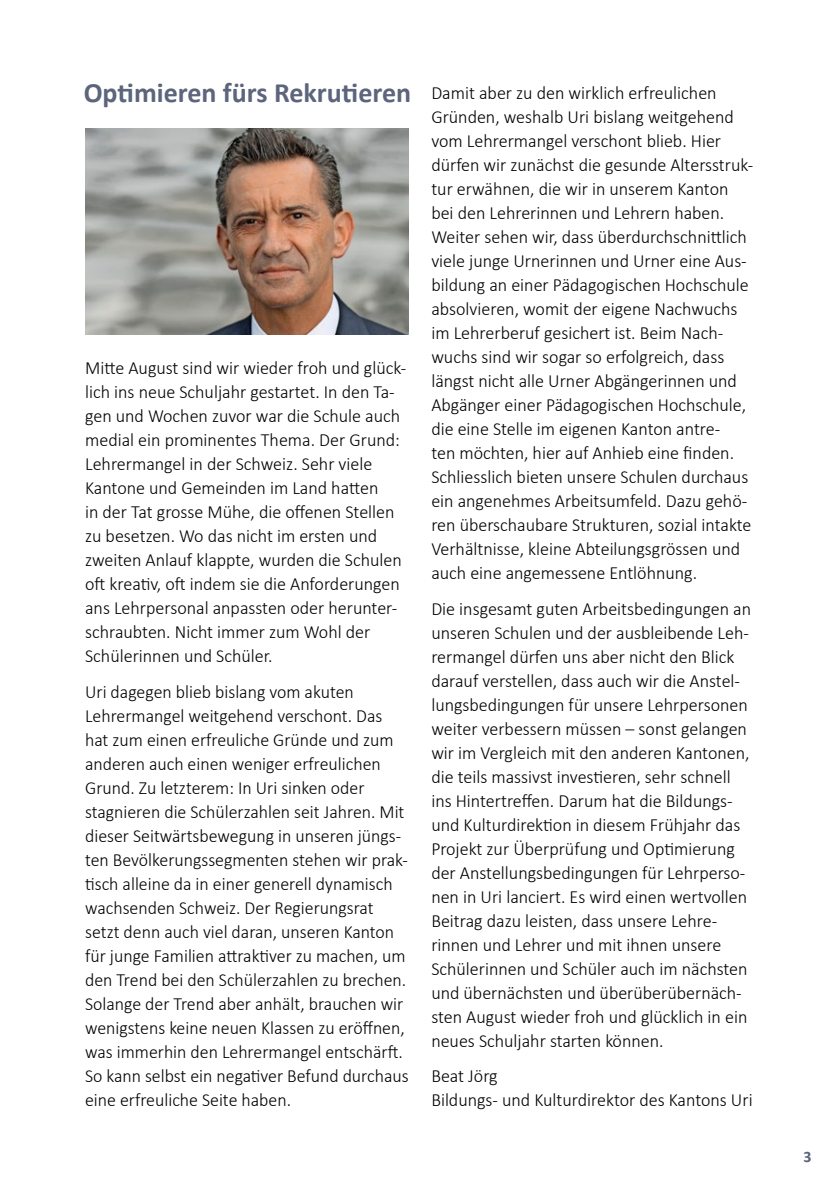
<style>
.page{position:relative;width:840px;height:1191px;background:#fff}
.page>*{position:absolute;margin:0;border:0;box-sizing:border-box;transform-origin:0 0}
.t1{font:700 28px "Calibri";color:#5c657b}
.t2{font:300 18.6px/24px "Calibri";color:#000}
.t3{font:300 18.6px/24px "Calibri";color:#000;scale:.96 1}
.t4{font:700 16px "Calibri";color:#5c657b}
</style>
<div class="page">
<img style="left:85px;top:129px;width:323px;height:205px">
<h1 class="t1" style="left:84px;top:73px;width:329px">Optimieren fürs Rekrutieren</h1>
<p class="t2" style="left:85px;top:356px;width:322px">Mitte August sind wir wieder froh und glück&shy;lich ins neue Schuljahr gestartet. In den Ta&shy;gen und Wochen zuvor war die Schule auch medial ein prominentes Thema. Der Grund:<br>Lehrermangel in der Schweiz. Sehr viele Kantone und Gemeinden im Land hatten<br>in der Tat grosse Mühe, die offenen Stellen zu besetzen. Wo das nicht im ersten und zweiten Anlauf klappte, wurden die Schulen oft kreativ, oft indem sie die Anforderungen ans Lehrpersonal anpassten oder herunter&shy;schraubten. Nicht immer zum Wohl der Schülerinnen und Schüler.</p>
<p class="t3" style="left:85px;top:679px;width:338px">Uri dagegen blieb bislang vom akuten Lehrermangel weitgehend verschont. Das hat zum einen erfreuliche Gründe und zum anderen auch einen weniger erfreulichen Grund. Zu letzterem: In Uri sinken oder stagnieren die Schülerzahlen seit Jahren. Mit dieser Seitwärtsbewegung in unseren jüngs&shy;ten Bevölkerungssegmenten stehen wir prak&shy;tisch alleine da in einer generell dynamisch wachsenden Schweiz. Der Regierungsrat setzt denn auch viel daran, unseren Kanton für junge Familien attraktiver zu machen, um den Trend bei den Schülerzahlen zu brechen.<br>Solange der Trend aber anhält, brauchen wir wenigstens keine neuen Klassen zu eröffnen, was immerhin den Lehrermangel entschärft.<br>So kann selbst ein negativer Befund durchaus eine erfreuliche Seite haben.</p>
<p class="t2" style="left:431px;top:81px;width:323px">Damit aber zu den wirklich erfreulichen Gründen, weshalb Uri bislang weitgehend vom Lehrermangel verschont blieb. Hier dürfen wir zunächst die gesunde Altersstruk&shy;tur erwähnen, die wir in unserem Kanton bei den Lehrerinnen und Lehrern haben.<br>Weiter sehen wir, dass überdurchschnittlich viele junge Urnerinnen und Urner eine Aus&shy;bildung an einer Pädagogischen Hochschule absolvieren, womit der eigene Nachwuchs im Lehrerberuf gesichert ist. Beim Nach&shy;wuchs sind wir sogar so erfolgreich, dass längst nicht alle Urner Abgängerinnen und Abgänger einer Pädagogischen Hochschule, die eine Stelle im eigenen Kanton antre-<br>ten möchten, hier auf Anhieb eine finden.<br>Schliesslich bieten unsere Schulen durchaus ein angenehmes Arbeitsumfeld. Dazu gehö&shy;ren überschaubare Strukturen, sozial intakte Verhältnisse, kleine Abteilungsgrössen und auch eine angemessene Entlöhnung.</p>
<p class="t2" style="left:431px;top:596px;width:321px">Die insgesamt guten Arbeitsbedingungen an unseren Schulen und der ausbleibende Leh&shy;rermangel dürfen uns aber nicht den Blick darauf verstellen, dass auch wir die Anstel&shy;lungsbedingungen für unsere Lehrpersonen weiter verbessern müssen – sonst gelangen wir im Vergleich mit den anderen Kantonen, die teils massivst investieren, sehr schnell ins Hintertreffen. Darum hat die Bildungs&shy;und Kulturdirektion in diesem Frühjahr das Projekt zur Überprüfung und Optimierung der Anstellungsbedingungen für Lehrperso&shy;nen in Uri lanciert. Es wird einen wertvollen Beitrag dazu leisten, dass unsere Lehre&shy;rinnen und Lehrer und mit ihnen unsere Schülerinnen und Schüler auch im nächsten und übernächsten und überüberübernäch&shy;sten August wieder froh und glücklich in ein neues Schuljahr starten können.</p>
<p class="t2" style="left:431px;top:1063px;width:322px">Beat Jörg<br>Bildungs- und Kulturdirektor des Kantons Uri</p>
<p class="t4" style="left:803px;top:1145px;width:10px">3</p>
</div>
